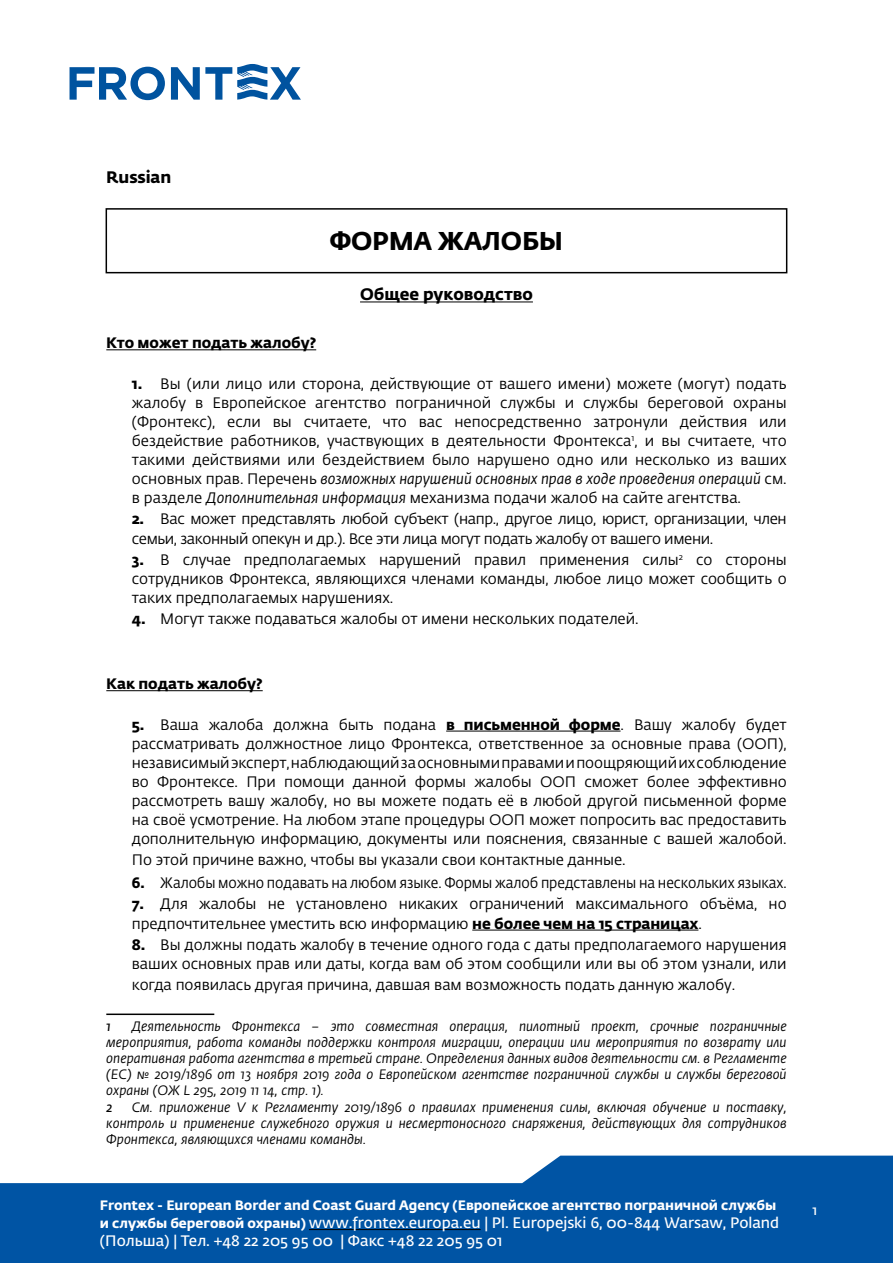
<style>
.page{position:relative;width:893px;height:1263px;background:#fff}
.page>*{position:absolute;margin:0;border:0;box-sizing:border-box;transform-origin:0 0}
.t1{font:700 25.5px "Fedra Sans Pro";letter-spacing:-.005em;color:#000}
.t2{font:700 16.5px "Fedra Sans Pro";color:#000}
.t3{font:15px/19px "Fedra Sans Pro";letter-spacing:-.005em;color:#000;text-align:justify}
.t4{font:15px/19px "Fedra Sans Pro";letter-spacing:-.025em;color:#000}
.t5{font:600 15px/18px "Fedra Sans Pro";color:#fff}
.t6{font:15px "Fedra Sans Pro";letter-spacing:-.005em;color:#000;scale:.93 1}
.t7{font:700 15px "Fedra Sans Pro";color:#000}
.t8{font:italic 13.5px/16.2px "Fedra Sans Pro";color:#000;text-align:justify}
.t9{font:700 13.5px "Fedra Sans Pro";color:#fff}
.t10{font:italic 600 13.5px "Fedra Sans Pro";color:#000}
.t11{font:600 13.5px "Fedra Sans Pro";color:#fff}
.s1{font-weight:700}
.s2{font-style:italic}
.s3{font-weight:700;font-size:13.5px}
</style>
<div class="page">
<svg style="left:0;top:1155px;width:893px;height:108px;fill:#0054a4"></svg>
<svg style="left:70px;top:64px;width:231px;height:36px"></svg>
<hr style="left:309px;top:1229px;width:172px;height:1px;background:#000">
<div style="left:106px;top:208px;width:681px;height:65px;border:2px solid #000"></div>
<hr style="left:360px;top:302px;width:173px;height:1px;background:#000">
<hr style="left:106px;top:349px;width:210px;height:1px;background:#000">
<hr style="left:106px;top:690px;width:157px;height:1px;background:#000">
<hr style="left:446px;top:731px;width:175px;height:1px;background:#000">
<hr style="left:472px;top:930px;width:226px;height:1px;background:#000">
<hr style="left:106px;top:1013px;width:108px;height:2px;background:#000">
<p class="t2" style="left:106px;top:164px;width:66px">Russian</p>
<h1 class="t1" style="left:330px;top:221px;width:235px">ФОРМА ЖАЛОБЫ</h1>
<p class="t2" style="left:360px;top:281px;width:174px">Общее руководство</p>
<p class="t7" style="left:106px;top:331px;width:211px">Кто может подать жалобу?</p>
<p class="t3" style="left:132px;top:373px;width:656px"><span class="s1">1.</span> Вы (или лицо или сторона, действующие от вашего имени) можете (могут) подать жалобу в Европейское агентство пограничной службы и службы береговой охраны (Фронтекс), если вы считаете, что вас непосредственно затронули действия или бездействие работников, участвующих в деятельности Фронтекса<sup>1</sup>, и вы считаете, что такими действиями или бездействием было нарушено одно или несколько из ваших основных прав. Перечень <span class="s2">возможных нарушений основных прав в ходе проведения операций</span> см. в разделе <span class="s2">Дополнительная информация</span> механизма подачи жалоб на сайте агентства.</p>
<p class="t4" style="left:132px;top:509px;width:656px"><span class="s1">2.</span> Вас может представлять любой субъект (напр., другое лицо, юрист, организации, член семьи, законный опекун и др.). Все эти лица могут подать жалобу от вашего имени.</p>
<p class="t3" style="left:132px;top:549px;width:656px"><span class="s1">3.</span> В случае предполагаемых нарушений правил применения силы<sup>2</sup> со стороны сотрудников Фронтекса, являющихся членами команды, любое лицо может сообщить о таких предполагаемых нарушениях.</p>
<p class="t3" style="left:132px;top:609px;width:508px"><span class="s1">4.</span> Могут также подаваться жалобы от имени нескольких подателей.</p>
<p class="t7" style="left:106px;top:672px;width:158px">Как подать жалобу?</p>
<p class="t3" style="left:132px;top:714px;width:656px"><span class="s1">5.</span> Ваша жалоба должна быть подана <span class="s1">в письменной форме</span>. Вашу жалобу будет рассматривать должностное лицо Фронтекса, ответственное за основные права (ООП), независимый эксперт, наблюдающий за основными правами и поощряющий их соблюдение во Фронтексе. При помощи данной формы жалобы ООП сможет более эффективно рассмотреть вашу жалобу, но вы можете подать её в любой другой письменной форме на своё усмотрение. На любом этапе процедуры ООП может попросить вас предоставить дополнительную информацию, документы или пояснения, связанные с вашей жалобой.</p>
<p class="t3" style="left:132px;top:850px;width:495px">По этой причине важно, чтобы вы указали свои контактные данные.</p>
<p class="t6" style="left:132px;top:872px;width:706px"><span class="s1">6.</span> Жалобы можно подавать на любом языке. Формы жалоб представлены на нескольких языках.</p>
<p class="t3" style="left:132px;top:894px;width:656px"><span class="s1">7.</span> Для жалобы не установлено никаких ограничений максимального объёма, но предпочтительнее уместить всю информацию <span class="s1">не более чем на 15 страницах</span>.</p>
<p class="t3" style="left:132px;top:934px;width:656px"><span class="s1">8.</span> Вы должны подать жалобу в течение одного года с даты предполагаемого нарушения ваших основных прав или даты, когда вам об этом сообщили или вы об этом узнали, или</p>
<p class="t3" style="left:132px;top:975px;width:605px">когда появилась другая причина, давшая вам возможность подать данную жалобу.</p>
<p class="t10" style="left:106px;top:1016px;width:6px">1</p>
<p class="t8" style="left:106px;top:1017px;width:682px;text-indent:26px">Деятельность Фронтекса – это совместная операция, пилотный проект, срочные пограничные мероприятия, работа команды поддержки контроля миграции, операции или мероприятия по возврату или оперативная работа агентства в третьей стране. Определения данных видов деятельности см. в Регламенте (ЕС) № 2019/1896 от 13 ноября 2019 года о Европейском агентстве пограничной службы и службы береговой охраны (OЖ L 295, 2019 11 14, стр. 1).</p>
<p class="t10" style="left:106px;top:1097px;width:8px">2</p>
<p class="t8" style="left:106px;top:1098px;width:682px;text-indent:26px">См. приложение V к Регламенту 2019/1896 о правилах применения силы, включая обучение и поставку, контроль и применение служебного оружия и несмертоносного снаряжения, действующих для сотрудников Фронтекса, являющихся членами команды.</p>
<p class="t9" style="left:100px;top:1194px;width:678px">Frontex - European Border and Coast Guard Agency (Европейское агентство пограничной службы</p>
<p class="t5" style="left:100px;top:1213px;width:681px"><span class="s3">и службы береговой охраны)</span> www.frontex.europa.eu | Pl. Europejski 6, 00-844 Warsaw, Poland (Польша) | Тел. +48 22 205 95 00 | Факс +48 22 205 95 01</p>
<p class="t11" style="left:813px;top:1200px;width:6px">1</p>
</div>
